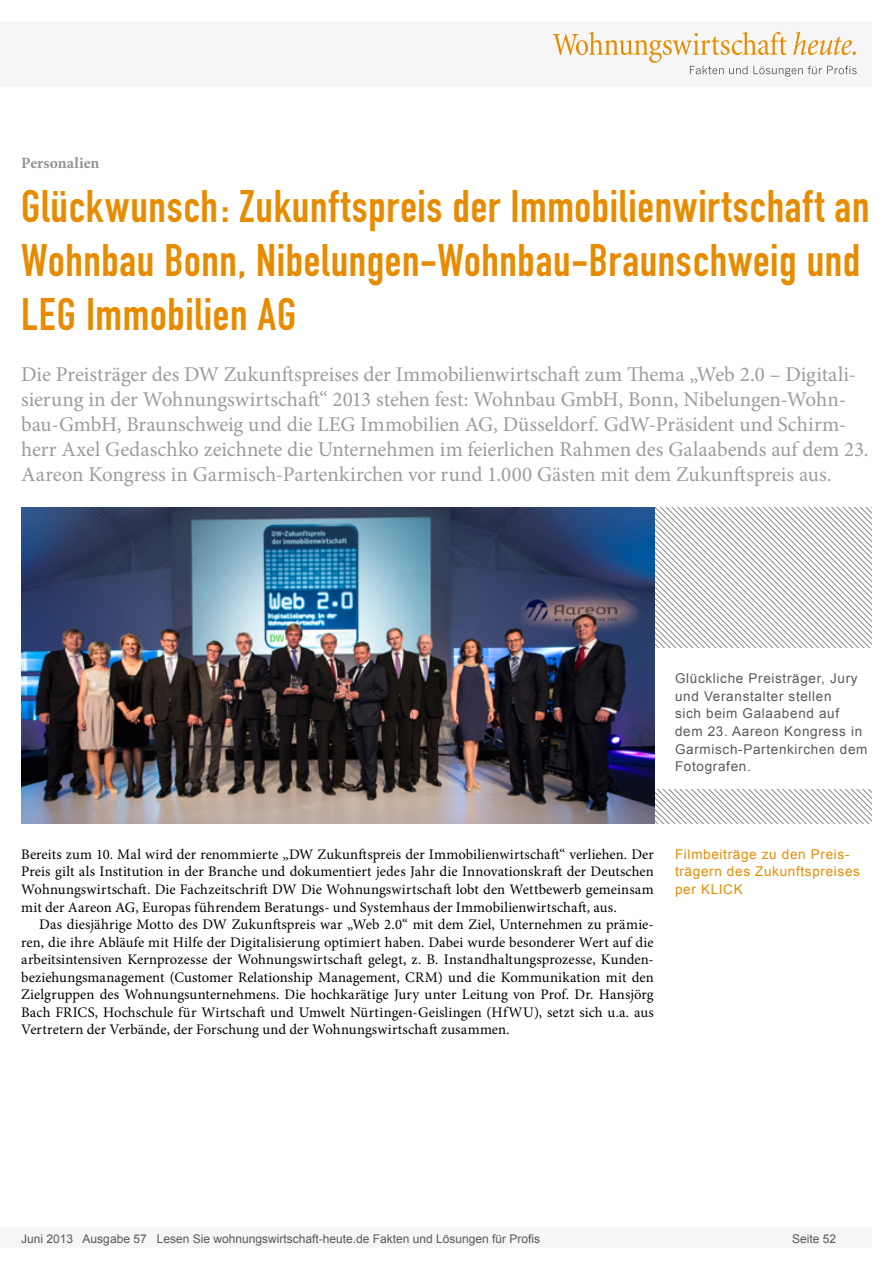
<style>
.page{position:relative;width:893px;height:1263px;background:#fff}
.page>*{position:absolute;margin:0;border:0;box-sizing:border-box;transform-origin:0 0}
.Überschrift_Groß{font:45px/54px "DIN Engschrift";letter-spacing:.015em;color:#e78b00}
.Anlesetext{font:21px/25.2px "Minion Pro";letter-spacing:-.005em;color:#9c9c9c}
.Kategorie{font:700 15.75px "Minion Pro";color:#939393}
.Fliesstext{font:14.7px/17.5px "Minion Pro";letter-spacing:.005em;color:#000;text-align:justify}
.Fließtext_erste_Zeil{font:14.7px/17.5px "Minion Pro";letter-spacing:.005em;color:#000;text-align:justify}
.Bildunterschrift{font:13.5px/17.5px "Arial";letter-spacing:.05em;color:#595959}
.Info{font:13.5px/17.5px "Arial";letter-spacing:.05em;color:#e78b00}
.t1{font:12px "Arial";color:#595959}
</style>
<div class="page">
<div style="left:0;top:1227px;width:872px;height:20px;background:#f6f6f6"></div>
<div style="left:0;top:21px;width:872px;height:66px;background:#f6f6f6"></div>
<svg style="left:553px;top:32px;width:304px;height:45px"></svg>
<svg style="left:655px;top:508px;width:217px;height:88px"></svg>
<svg style="left:655px;top:596px;width:217px;height:228px"></svg>
<div style="left:654px;top:648px;width:237px;height:141px;background:#fff"></div>
<img style="left:21px;top:508px;width:634px;height:316px">
<p class="Kategorie" style="left:21px;top:152px;width:80px">Personalien</p>
<p class="Überschrift_Groß" style="left:21px;top:180px;width:850px">Glückwunsch: Zukunftspreis der Immobilienwirtschaft an<br>Wohnbau Bonn, Nibelungen-Wohnbau-Braunschweig und<br>LEG Immobilien AG</p>
<p class="Anlesetext" style="left:21px;top:361px;width:849px">Die Preisträger des DW Zukunftspreises der Immobilienwirtschaft zum Thema „Web 2.0 – Digitali&shy;sierung in der Wohnungswirtschaft“ 2013 stehen fest: Wohnbau GmbH, Bonn, Nibelungen-Wohn&shy;bau-GmbH, Braunschweig und die LEG Immobilien AG, Düsseldorf. GdW-Präsident und Schirm&shy;herr Axel Gedaschko zeichnete die Unternehmen im feierlichen Rahmen des Galaabends auf dem 23.<br>Aareon Kongress in Garmisch-Partenkirchen vor rund 1.000 Gästen mit dem Zukunftspreis aus.</p>
<p class="Bildunterschrift" style="left:675px;top:670px;width:194px">Glückliche Preisträger, Jury und Veranstalter stellen<br>sich beim Galaabend auf dem 23. Aareon Kongress in<br>Garmisch-Partenkirchen dem<br>Fotografen.</p>
<p class="Fließtext_erste_Zeil" style="left:21px;top:845px;width:634px">Bereits zum 10. Mal wird der renommierte „DW Zukunftspreis der Immobilienwirtschaft“ verliehen. Der Preis gilt als Institution in der Branche und dokumentiert jedes Jahr die Innovationskraft der Deutschen Wohnungswirtschaft. Die Fachzeitschrift DW Die Wohnungswirtschaft lobt den Wettbewerb gemeinsam mit der Aareon AG, Europas führendem Beratungs- und Systemhaus der Immobilienwirtschaft, aus.</p>
<p class="Fliesstext" style="left:21px;top:916px;width:634px;text-indent:18px">Das diesjährige Motto des DW Zukunftspreis war „Web 2.0“ mit dem Ziel, Unternehmen zu prämie&shy;ren, die ihre Abläufe mit Hilfe der Digitalisierung optimiert haben. Dabei wurde besonderer Wert auf die arbeitsintensiven Kernprozesse der Wohnungswirtschaft gelegt, z. B. Instandhaltungsprozesse, Kunden&shy;beziehungsmanagement (Customer Relationship Management, CRM) und die Kommunikation mit den Zielgruppen des Wohnungsunternehmens. Die hochkarätige Jury unter Leitung von Prof. Dr. Hansjörg Bach FRICS, Hochschule für Wirtschaft und Umwelt Nürtingen-Geislingen (HfWU), setzt sich u.a. aus Vertretern der Verbände, der Forschung und der Wohnungswirtschaft zusammen.</p>
<p class="Info" style="left:675px;top:845px;width:186px">Filmbeiträge zu den Preis&shy;trägern des Zukunftspreises per KLICK</p>
<p class="t1" style="left:21px;top:1230px;width:520px">Juni 2013 Ausgabe 57 Lesen Sie wohnungswirtschaft-heute.de Fakten und Lösungen für Profis</p>
<p class="t1" style="left:792px;top:1231px;width:46px">Seite 52</p>
</div>
